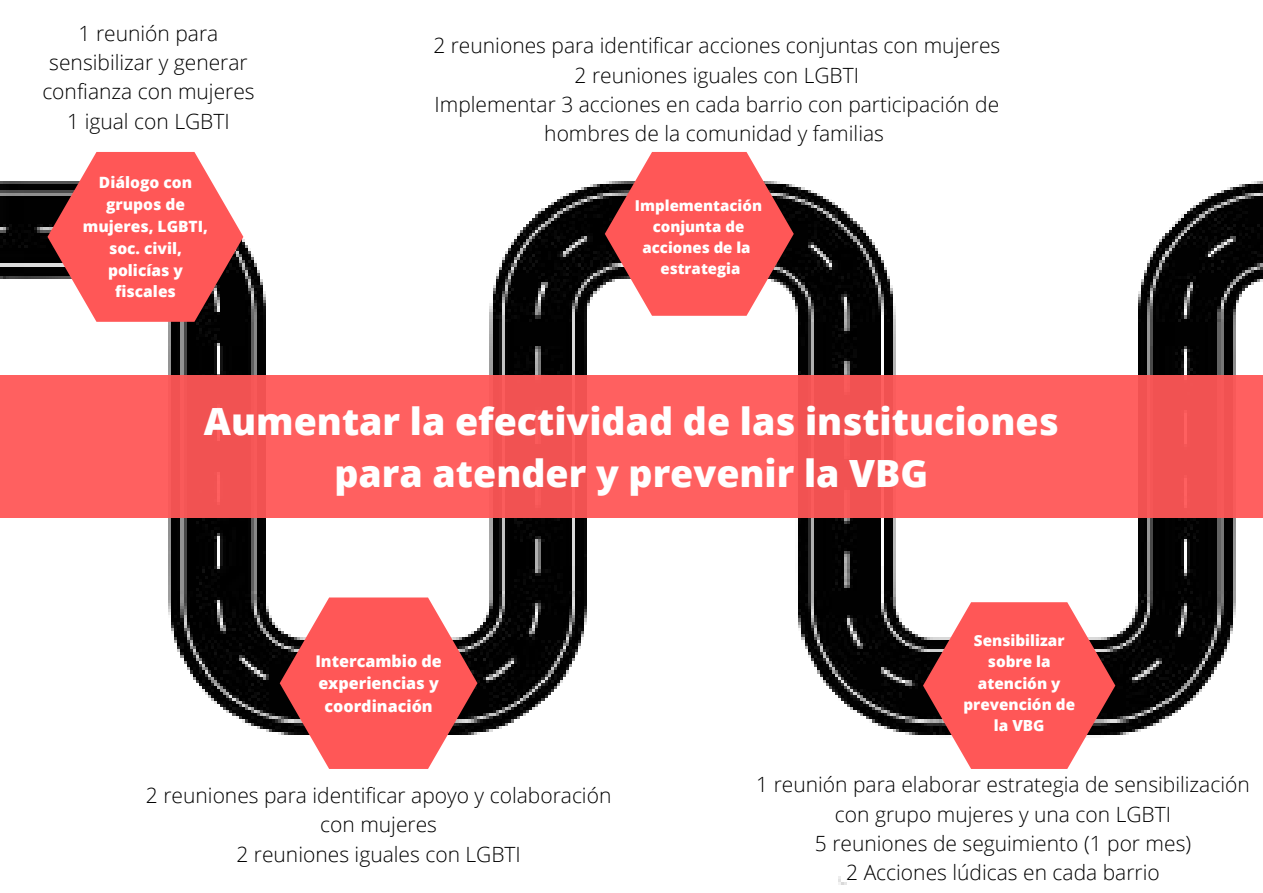
<style>
.page{position:relative;width:1263px;height:893px;background:#fff}
.page>*{position:absolute;margin:0;border:0;box-sizing:border-box;transform-origin:0 0}
.t1{font:800 37.5px "Open Sans";color:#fff}
.t2{font:300 21px/29.2px "Open Sans";color:#000;text-align:center}
.t3{font:800 16.12px/22.6px "Open Sans";color:#fff;text-align:center}
.t4{font:800 15.52px/21.8px "Open Sans";color:#fff;text-align:center}
.t5{font:800 15.3px/21.4px "Open Sans";color:#fff;text-align:center}
.t6{font:800 15px/21px "Open Sans";color:#fff;text-align:center}
</style>
<div class="page">
<img style="left:0;top:181px;width:1263px;height:704px">
<svg style="left:923px;top:602px;width:192px;height:167px"></svg>
<svg style="left:280px;top:597px;width:197px;height:172px"></svg>
<svg style="left:605px;top:152px;width:189px;height:164px"></svg>
<svg style="left:47px;top:152px;width:196px;height:170px;background:#e66868"></svg>
<div style="left:0;top:375px;width:1263px;height:143px;background:linear-gradient(to right,#fc5d5d,#fa5b5b)"></div>
<p class="t2" style="left:42px;top:18px;width:214px">1 reunión para sensibilizar y generar confianza con mujeres</p>
<p class="t2" style="left:67px;top:106px;width:164px">1 igual con LGBTI</p>
<p class="t4" style="left:83px;top:171px;width:127px">Diálogo con grupos de mujeres, LGBTI, soc. civil, policías y fiscales</p>
<p class="t2" style="left:433px;top:31px;width:569px">2 reuniones para identificar acciones conjuntas con mujeres</p>
<p class="t2" style="left:575px;top:60px;width:286px">2 reuniones iguales con LGBTI</p>
<p class="t2" style="left:434px;top:89px;width:566px">Implementar 3 acciones en cada barrio con participación de hombres de la comunidad y familias</p>
<p class="t6" style="left:635px;top:195px;width:129px">Implementación conjunta de acciones de la estrategia</p>
<p class="t1" style="left:204px;top:395px;width:856px">Aumentar la efectividad de las instituciones</p>
<p class="t1" style="left:334px;top:447px;width:595px">para atender y prevenir la VBG</p>
<p class="t3" style="left:315px;top:649px;width:128px">Intercambio de experiencias y coordinación</p>
<p class="t2" style="left:146px;top:780px;width:467px">2 reuniones para identificar apoyo y colaboración</p>
<p class="t2" style="left:320px;top:809px;width:118px">con mujeres</p>
<p class="t2" style="left:236px;top:839px;width:286px">2 reuniones iguales con LGBTI</p>
<p class="t5" style="left:963px;top:629px;width:113px">Sensibilizar sobre la atención y prevención de la VBG</p>
<p class="t2" style="left:756px;top:769px;width:495px">1 reunión para elaborar estrategia de sensibilización con grupo mujeres y una con LGBTI</p>
<p class="t2" style="left:815px;top:828px;width:378px">5 reuniones de seguimiento (1 por mes)</p>
<p class="t2" style="left:846px;top:857px;width:315px">2 Acciones lúdicas en cada barrio</p>
</div>
